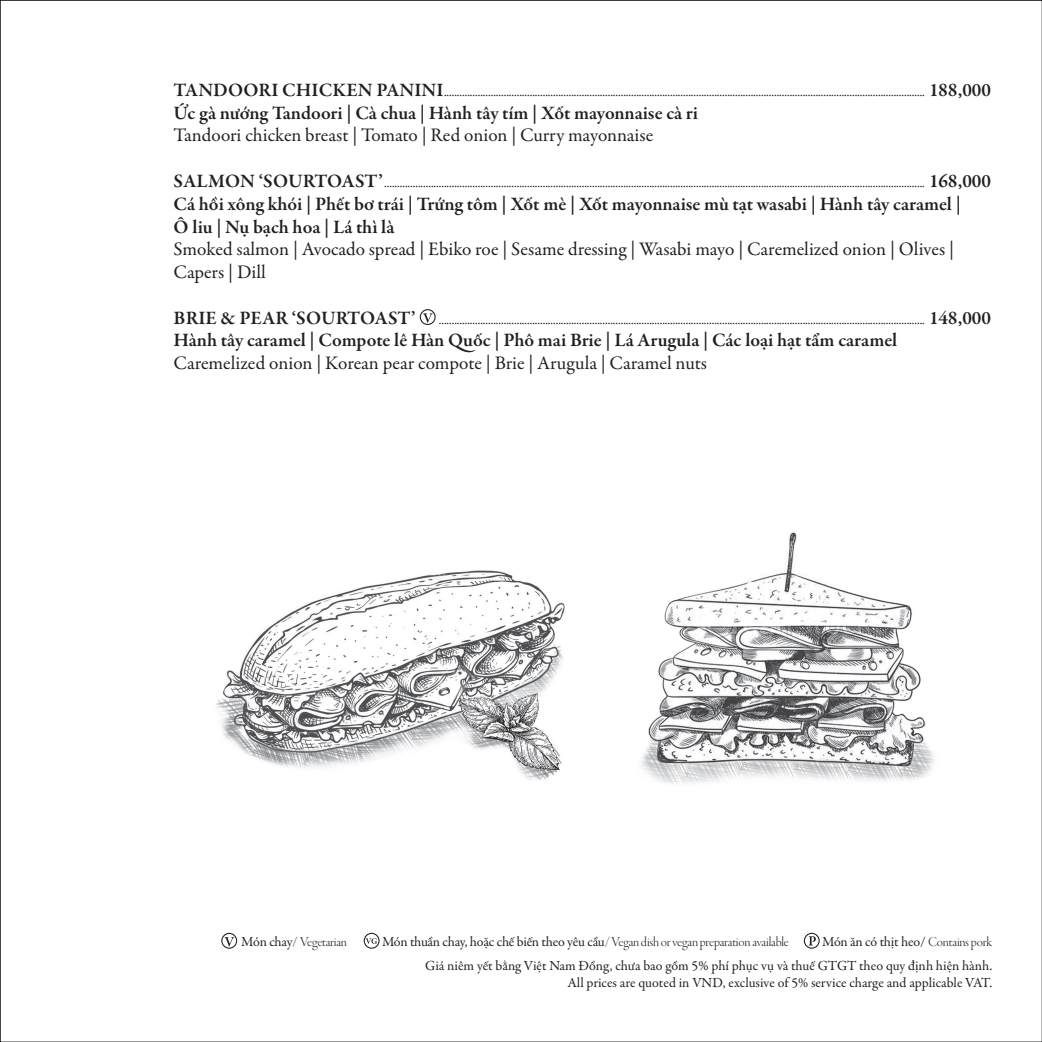
<style>
.page{position:relative;width:1042px;height:1042px;background:#fff}
.page>*{position:absolute;margin:0;border:0;box-sizing:border-box;transform-origin:0 0}
.Paragraph_Style_2{font:19.25px "Garamond Premr Pro Lt Disp";color:#231f20}
.Paragraph_Style_2-2{font:600 19.25px/22.8px "Garamond Premr Pro";letter-spacing:-.005em;color:#231f20}
.Paragraph_Style_2-3{font:19.25px/22.8px "Garamond Premr Pro";color:#231f20}
.t1{font:14px/23.6px "Garamond Premr Pro";color:#231f20;text-align:right}
.t2{font:14px "Garamond Premr Pro Lt Disp";letter-spacing:-.015em;color:#231f20}
.s1{font-family:"Garamond Premr Pro";font-weight:600}
.s2{font-family:"Garamond Premr Pro"}
.s3{font-family:"Garamond Premr Pro";color:#636366}
.s4{font-family:"Garamond Premr Pro Lt Disp"}
</style>
<div class="page">
<svg style="left:804px;top:933px;width:15px;height:15px"></svg>
<svg style="left:364px;top:933px;width:15px;height:15px"></svg>
<svg style="left:221px;top:933px;width:16px;height:15px"></svg>
<img style="left:215px;top:532px;width:720px;height:252px">
<svg style="left:420px;top:309px;width:16px;height:16px"></svg>
<p class="Paragraph_Style_2" style="left:174px;top:80px;width:819px"><span class="s1">TANDOORI CHICKEN PANINI</span>......................................................................................................................................................................................... <span class="s1">188,000</span></p>
<p class="Paragraph_Style_2-2" style="left:174px;top:102px;width:526px">Ức gà nướng Tandoori | Cà chua | Hành tây tím | Xốt mayonnaise cà ri</p>
<p class="Paragraph_Style_2-3" style="left:174px;top:124px;width:481px">Tandoori chicken breast | Tomato | Red onion | Curry mayonnaise</p>
<p class="Paragraph_Style_2" style="left:174px;top:171px;width:819px"><span class="s1">SALMON ‘SOURTOAST’</span>................................................................................................................................................................................................................ <span class="s1">168,000</span></p>
<p class="Paragraph_Style_2-2" style="left:174px;top:193px;width:789px">Cá hồi xông khói | Phết bơ trái | Trứng tôm | Xốt mè | Xốt mayonnaise mù tạt wasabi | Hành tây caramel |<br>Ô liu | Nụ bạch hoa | Lá thì là</p>
<p class="Paragraph_Style_2-3" style="left:174px;top:238px;width:782px">Smoked salmon | Avocado spread | Ebiko roe | Sesame dressing | Wasabi mayo | Caremelized onion | Olives |<br>Capers | Dill</p>
<p class="Paragraph_Style_2" style="left:174px;top:307px;width:819px"><span class="s1">BRIE &amp; PEAR ‘SOURTOAST’</span> ........................................................................................................................................................................................... <span class="s1">148,000</span></p>
<p class="Paragraph_Style_2-2" style="left:174px;top:329px;width:725px">Hành tây caramel | Compote lê Hàn Quốc | Phô mai Brie | Lá Arugula | Các loại hạt tẩm caramel</p>
<p class="Paragraph_Style_2-3" style="left:174px;top:352px;width:535px">Caremelized onion | Korean pear compote | Brie | Arugula | Caramel nuts</p>
<p class="t2" style="left:241px;top:934px;width:107px"><span class="s2">Món chay</span><span class="s3">/</span> Vegetarian</p>
<p class="t2" style="left:382px;top:934px;width:408px"><span class="s2">Món thuần chay, hoặc chế biến theo yêu cầu</span>/ Vegan dish or vegan preparation available</p>
<p class="t1" style="left:425px;top:930px;width:568px">Món ăn có thịt heo/ <span class="s4">Contains pork<br></span>Giá niêm yết bằng Việt Nam Đồng, chưa bao gồm 5% phí phục vụ và thuế GTGT theo quy định hiện hành.</p>
<p class="t1" style="left:567px;top:971px;width:426px">All prices are quoted in VND, exclusive of 5% service charge and applicable VAT.</p>
</div>
